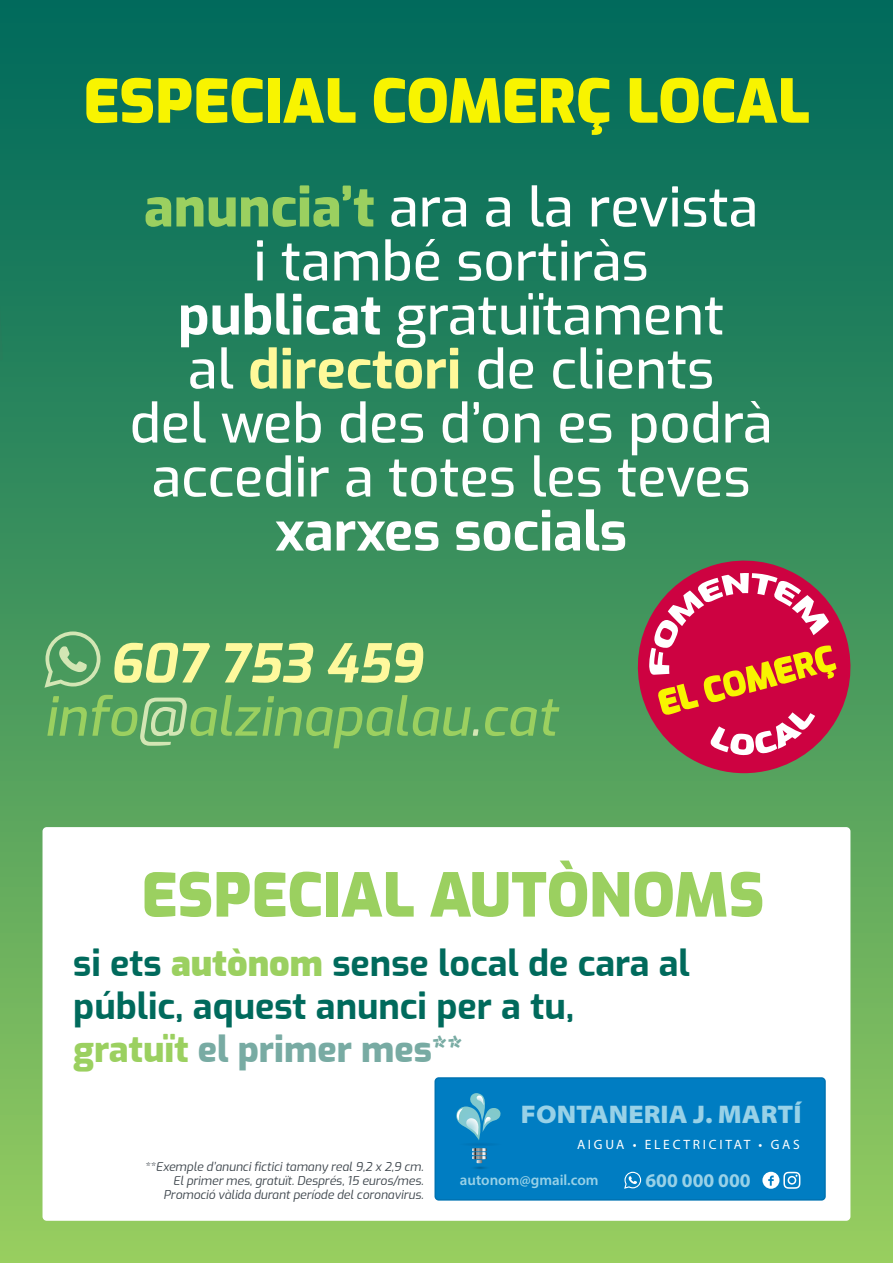
<style>
.page{position:relative;width:893px;height:1263px;background:#fff}
.page>*{position:absolute;margin:0;border:0;box-sizing:border-box;transform-origin:0 0}
.t1{font:900 60px "Exo";color:#f8f400}
.t2{font:900 60px "Exo";color:#9bd060}
.t3{font:500 54px/54px "Exo";color:#fff;text-align:center}
.t4{font:italic 500 53.25px/53.2px "Exo";color:#9bd060}
.t5{font:700 36px/43.2px "Exo";color:#006a5c}
.t6{font:900 semi-expanded 25.65px "Myriad Pro";color:#98d1e7}
.t7{font:700 19.5px "Myriad Pro";color:#98d1e7}
.t8{font:600 15px "Myriad Pro";color:#98d1e7}
.t9{font:13.5px "Myriad Pro";letter-spacing:.2em;color:#fff}
.t10{font:italic 12px/14.4px "Exo";color:#3e464d;text-align:right}
.s1{font-weight:800;color:#9bd060}
.s2{font-weight:700}
.s3{font-weight:700;color:#fef99a}
.s4{font-weight:700;color:#fef99d}
.s5{color:#d3e6b4}
.s6{font-weight:900;color:#9bd060}
.s7{font-weight:800;color:#78aba3}
</style>
<div class="page">
<div style="left:0;top:0;width:893px;height:1263px;background:linear-gradient(to bottom,#00655b,#97cd62)"></div>
<div style="left:43px;top:827px;width:807px;height:394px;background:#fff;border-radius:4px"></div>
<svg style="left:0;top:302px;width:3px;height:58px"></svg>
<div style="left:434px;top:1077px;width:392px;height:123px;background:#007dc2"></div>
<svg style="left:448px;top:1093px;width:64px;height:77px;background:#208dc4"></svg>
<svg style="left:624px;top:1172px;width:17px;height:17px"></svg>
<svg style="left:762px;top:1172px;width:38px;height:17px"></svg>
<svg style="left:44px;top:631px;width:56px;height:57px;background:#70af76"></svg>
<svg style="left:634px;top:557px;width:220px;height:216px;background:#6f6c54"></svg>
<svg style="left:649px;top:573px;width:187px;height:182px;background:#cc4255"></svg>
<p class="t1" style="left:83px;top:55px;width:728px">ESPECIAL COMERÇ LOCAL</p>
<p class="t3" style="left:130px;top:177px;width:644px"><span class="s1">anuncia’t</span> ara a la revista<br>i també sortiràs<br><span class="s2">publicat</span> gratuïtament<br>al <span class="s3">directori</span> de clients<br>del web des d’on es podrà accedir a totes les teves <span class="s2">xarxes socials</span></p>
<p class="t4" style="left:44px;top:634px;width:515px;text-indent:65px"><span class="s4">607 753 459 </span>info<span class="s5">@</span>alzinapalau<span class="s5">.</span>cat</p>
<p class="t2" style="left:141px;top:848px;width:625px">ESPECIAL AUTÒNOMS</p>
<p class="t5" style="left:73px;top:939px;width:618px">si ets <span class="s6">autònom</span> sense local de cara al públic, aquest anunci per a tu, <span class="s1">gratuït</span> <span class="s7">el primer mes**</span></p>
<p class="t6" style="left:521px;top:1097px;width:282px">FONTANERIA J. MARTÍ</p>
<p class="t10" style="left:145px;top:1158px;width:280px">**Exemple d’anunci fictici tamany real 9,2 x 2,9 cm.<br>El primer mes, gratuït. Després, 15 euros/mes.<br>Promoció vàlida durant període del coronavirus.</p>
<p class="t9" style="left:577px;top:1136px;width:224px">AIGUA • ELECTRICITAT • GAS</p>
<p class="t8" style="left:460px;top:1171px;width:140px">autonom@gmail.com</p>
<p class="t7" style="left:645px;top:1167px;width:107px">600 000 000</p>
</div>
